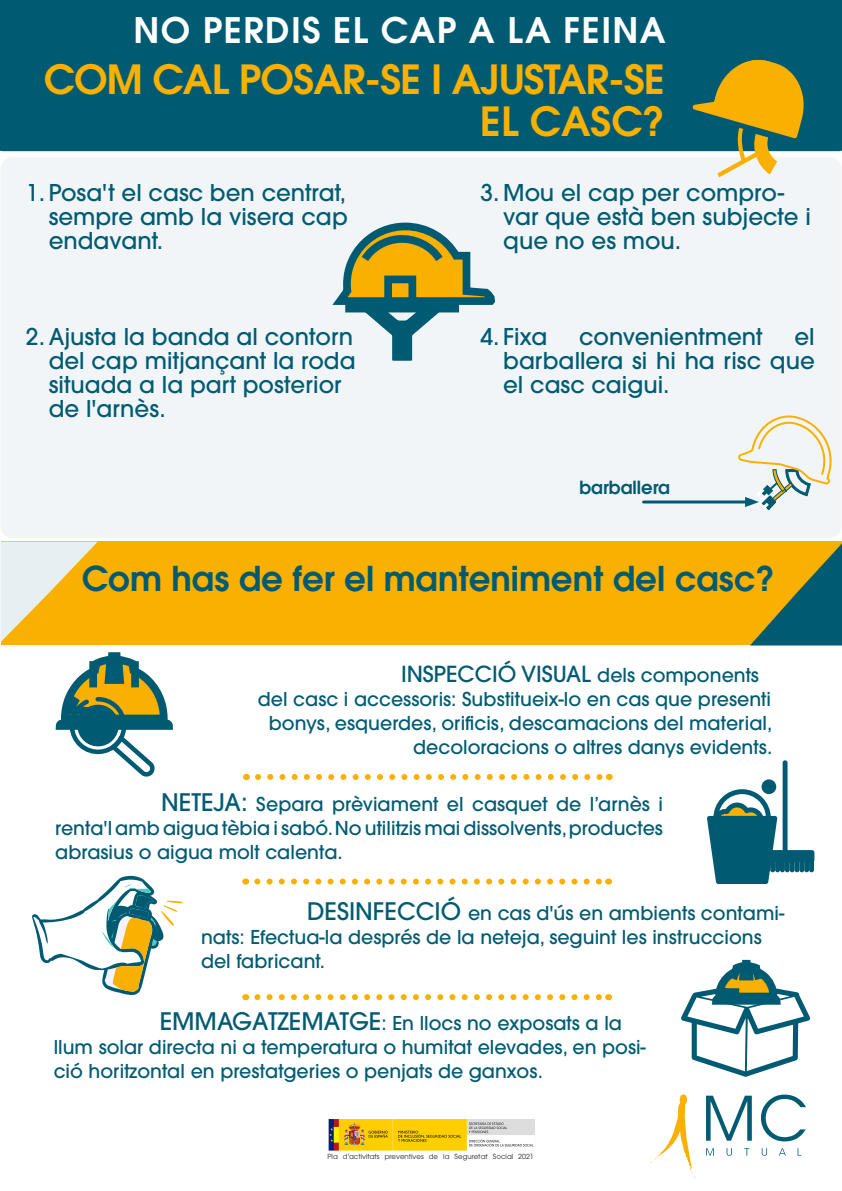
<style>
.page{position:relative;width:842px;height:1191px;background:#fff}
.page>*{position:absolute;margin:0;border:0;box-sizing:border-box;transform-origin:0 0}
.t1{font:600 40px "ITC Avant Garde Std";letter-spacing:-.02em;color:#f9b000}
.t2{font:600 35px "ITC Avant Garde Std";letter-spacing:.04em;color:#fff}
.t3{font:600 34px "ITC Avant Garde Std";color:#005b72}
.t4{font:500 23px/24px "ITC Avant Garde Std";color:#005b72;text-align:justify}
.t5{font:500 22px "ITC Avant Garde Std";color:#005b72}
.t6{font:500 19px/24px "ITC Avant Garde Std";color:#005b72}
.t7{font:600 18px "ITC Avant Garde Std";color:#005b72}
.t8{font:7px "ITC Avant Garde Pro";color:#231f20}
.s1{font-size:19px}
.s2{font-size:24px}
</style>
<div class="page">
<svg style="left:650px;top:1094px;width:46px;height:84px"></svg>
<svg style="left:761px;top:1094px;width:45px;height:47px"></svg>
<svg style="left:727px;top:1148px;width:5px;height:7px"></svg>
<svg style="left:744px;top:1148px;width:5px;height:7px"></svg>
<svg style="left:762px;top:1148px;width:5px;height:7px"></svg>
<svg style="left:779px;top:1148px;width:7px;height:7px"></svg>
<svg style="left:797px;top:1148px;width:2px;height:7px"></svg>
<svg style="left:706px;top:1095px;width:46px;height:45px"></svg>
<svg style="left:706px;top:1148px;width:8px;height:7px"></svg>
<img style="left:328px;top:1119px;width:207px;height:32px">
<div style="left:2px;top:541px;width:840px;height:104px;background:#f9b000"></div>
<div style="left:0;top:157px;width:841px;height:381px;background:#f2f5f7;border-radius:12px"></div>
<div style="left:0;top:0;width:842px;height:151px;background:#005b72"></div>
<div style="left:95px;top:36px;width:651px;height:48px;border:1px solid #005b72"></div>
<svg style="left:692px;top:55px;width:116px;height:122px"></svg>
<svg style="left:332px;top:222px;width:164px;height:139px"></svg>
<div style="left:393px;top:346px;width:18px;height:14px;background:#005b72"></div>
<svg style="left:681px;top:959px;width:129px;height:117px"></svg>
<svg style="left:32px;top:875px;width:151px;height:120px"></svg>
<svg style="left:707px;top:779px;width:107px;height:105px"></svg>
<hr style="left:783px;top:760px;width:4px;height:95px;background:#005b72;border-radius:2px">
<div style="left:756px;top:857px;width:5px;height:15px;background:#005b72;border-radius:2px"></div>
<div style="left:760px;top:857px;width:5px;height:15px;background:#005b72;border-radius:2px"></div>
<div style="left:765px;top:857px;width:5px;height:15px;background:#005b72;border-radius:2px"></div>
<div style="left:770px;top:857px;width:5px;height:15px;background:#005b72;border-radius:2px"></div>
<div style="left:775px;top:857px;width:5px;height:15px;background:#005b72;border-radius:2px"></div>
<div style="left:780px;top:857px;width:5px;height:15px;background:#005b72;border-radius:2px"></div>
<div style="left:785px;top:857px;width:5px;height:15px;background:#005b72;border-radius:2px"></div>
<hr style="left:790px;top:857px;width:4px;height:15px;background:#005b72;border-radius:2px">
<div style="left:794px;top:857px;width:5px;height:15px;background:#005b72;border-radius:2px"></div>
<div style="left:799px;top:857px;width:5px;height:15px;background:#005b72;border-radius:2px"></div>
<div style="left:804px;top:857px;width:5px;height:15px;background:#005b72;border-radius:2px"></div>
<div style="left:809px;top:857px;width:5px;height:15px;background:#005b72;border-radius:2px"></div>
<svg style="left:258px;top:774px;width:345px;height:6px"></svg>
<svg style="left:257px;top:878px;width:345px;height:6px"></svg>
<svg style="left:257px;top:994px;width:345px;height:6px"></svg>
<svg style="left:0;top:541px;width:173px;height:236px"></svg>
<svg style="left:750px;top:543px;width:92px;height:102px"></svg>
<hr style="left:643px;top:500px;width:108px;height:3px;background:#005b72">
<svg style="left:738px;top:415px;width:94px;height:96px"></svg>
<p class="t2" style="left:134px;top:8px;width:534px">NO PERDIS EL CAP A LA FEINA</p>
<p class="t1" style="left:44px;top:53px;width:623px">COM CAL POSAR-SE I AJUSTAR-SE</p>
<p class="t1" style="left:480px;top:95px;width:186px">EL CASC?</p>
<p class="t4" style="left:49px;top:180px;width:301px;text-indent:-23px">1. Posa't el casc ben centrat, sempre amb la visera cap endavant.</p>
<p class="t4" style="left:49px;top:324px;width:309px;text-align:left;text-indent:-23px">2.Ajusta la banda al contorn del cap mitjançant la roda situada a la part posterior de l'arnès.</p>
<p class="t4" style="left:503px;top:180px;width:309px;text-align:left;text-indent:-23px">3.Mou el cap per compro&shy;var que està ben subjecte i que no es mou.</p>
<p class="t4" style="left:480px;top:324px;width:68px">4. Fixa</p>
<p class="t4" style="left:579px;top:324px;width:185px">convenientment</p>
<p class="t4" style="left:503px;top:324px;width:313px;text-indent:291px">el barballera si hi ha risc que el casc caigui.</p>
<p class="t7" style="left:579px;top:475px;width:92px">barballera</p>
<p class="t3" style="left:82px;top:556px;width:694px">Com has de fer el manteniment del casc?</p>
<p class="t5" style="left:401px;top:660px;width:359px">INSPECCIÓ VISUAL <span class="s1">dels components</span></p>
<p class="t6" style="left:258px;top:687px;width:516px;text-align:right">del casc i accessoris: Substitueix-lo en cas que presenti bonys, esquerdes, orificis, descamacions del material, decoloracions o altres danys evidents.</p>
<p class="t6" style="left:55px;top:791px;width:609px;text-align:justify;text-indent:106px"><span class="s2">NETEJA:</span> Separa prèviament el casquet de l’arnès i renta'l amb aigua tèbia i sabó. No utilitzis mai dissolvents, productes abrasius o aigua molt calenta.</p>
<p class="t6" style="left:201px;top:901px;width:585px;text-indent:106px"><span class="s2">DESINFECCIÓ</span> en cas d'ús en ambients contami&shy;nats: Efectua-la després de la neteja, seguint les instruccions del fabricant.</p>
<p class="t6" style="left:54px;top:1011px;width:594px;text-indent:106px"><span class="s2">EMMAGATZEMATGE</span>: En llocs no exposats a la llum solar directa ni a temperatura o humitat elevades, en posi&shy;ció horitzontal en prestatgeries o penjats de ganxos.</p>
<p class="t8" style="left:327px;top:1152px;width:208px">Pla d'activitats preventives de la Seguretat Social 2021</p>
</div>
